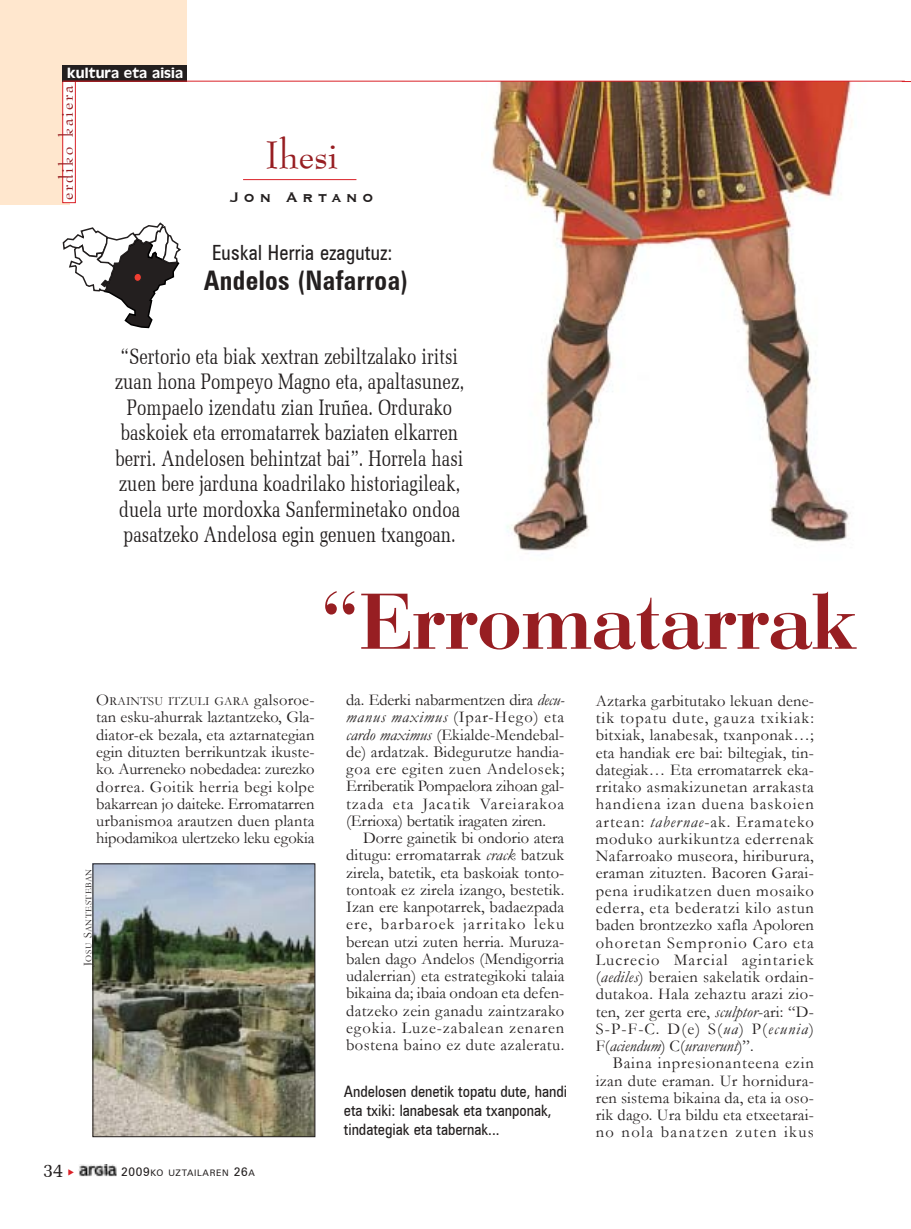
<style>
.page{position:relative;width:911px;height:1229px;background:#fff}
.page>*{position:absolute;margin:0;border:0;box-sizing:border-box;transform-origin:0 0}
.t1{font:82.5px "Bodoni";color:#971e22}
.t2{font:45px "Bernadette";color:#971e22}
.t3{font:700 27px "Zurich Cn BT";letter-spacing:.015em;color:#231f1f;scale:.95 1}
.t4{font:22.5px/25.5px "Memoir Condensed";letter-spacing:-.005em;color:#231f1f;text-align:center}
.t5{font:21px "Zurich Cn BT";letter-spacing:.015em;color:#231f1f;scale:.95 1}
.t6{font:21px "Bernadette";letter-spacing:.09em;color:#971e22}
.t7{font:19.5px "Memoir";color:#231f1f}
.t8{font:18px "Copprpl Goth Bd BT";letter-spacing:.255em;color:#231f1f}
.t9{font:16.5px/17.2px "Garamond";letter-spacing:.025em;color:#231f1f;text-align:justify}
.t10{font:15.75px/18.9px "Zurich Cn BT";color:#231f1f}
.t11{font:15px "Antique Olive";letter-spacing:.005em;color:#fff}
.t12{font:12.3px "Garamond";letter-spacing:.02em;color:#231f1f}
.t13{font:9px "Zurich BT";letter-spacing:.075em;color:#231f1f}
.t14{font:9px "Garamond";letter-spacing:.06em;color:#231f1f}
.s1{font-size:16.5px}
.s2{font-size:12px}
.s3{font-style:italic}
</style>
<div class="page">
<svg style="left:62px;top:222px;width:119px;height:107px"></svg>
<div style="left:133px;top:273px;width:9px;height:9px;background:#ef3e32;border:1px solid #231f1f;border-radius:50%"></div>
<img style="left:491px;top:82px;width:362px;height:469px">
<div style="left:8px;top:0;width:178px;height:67px;background:#ffe7ce"></div>
<div style="left:0;top:0;width:69px;height:204px;background:#ffe7ce"></div>
<div style="left:63px;top:81px;width:12px;height:122px;background:#fff"></div>
<div style="left:62px;top:81px;width:14px;height:122px;border:1px solid #da2027"></div>
<div style="left:62px;top:65px;width:124px;height:16px;background:#231f1f"></div>
<hr style="left:63px;top:81px;width:841px;height:1px;background:#da2027">
<img style="left:79px;top:1164px;width:38px;height:13px">
<hr style="left:243px;top:179px;width:113px;height:1px;background:#da2027">
<img style="left:95px;top:865px;width:218px;height:270px">
<div style="left:93px;top:863px;width:222px;height:274px;border:1px solid #231f1f"></div>
<p class="t11" style="left:67px;top:67px;width:117px">kultura eta aisia</p>
<p class="t6" style="left:56px;top:200px;width:116px;rotate:-90deg">erdiko kaiera</p>
<h2 class="t2" style="left:265px;top:132px;width:74px">Ihesi</h2>
<p class="t8" style="left:229px;top:187px;width:145px">Jon Artano</p>
<p class="t5" style="left:212px;top:240px;width:191px">Euskal Herria ezagutuz:</p>
<h3 class="t3" style="left:204px;top:264px;width:217px">Andelos (Nafarroa)</h3>
<p class="t4" style="left:115px;top:344px;width:351px">ìSertorio eta biak xextran zebiltzalako iritsi zuan hona Pompeyo Magno eta, apaltasunez, Pompaelo izendatu zian IruÒea. Ordurako baskoiek eta erromatarrek baziaten elkarren berri. Andelosen behintzat baiî. Horrela hasi zuen bere jarduna koadrilako historiagileak, duela urte mordoxka Sanferminetako ondoa pasatzeko Andelosa egin genuen txangoan.</p>
<p class="t7" style="left:43px;top:1159px;width:22px">34</p>
<h1 class="t1" style="left:320px;top:591px;width:537px">ìErromatarrak</h1>
<p class="t12" style="left:96px;top:694px;width:220px"><span class="s1">O</span>RAINTSU ITZULI GARA <span class="s1">galsoroe-</span></p>
<p class="t9" style="left:96px;top:709px;width:220px">tan esku-ahurrak laztantzeko, Gla&shy;diator-ek bezala, eta aztarnategian egin dituzten berrikuntzak ikuste&shy;ko. Aurreneko nobedadea: zurezko dorrea. Goitik herria begi kolpe bakarrean jo daiteke. Erromatarren urbanismoa arautzen duen planta hipodamikoa ulertzeko leku egokia</p>
<p class="t14" style="left:84px;top:966px;width:99px;rotate:-90deg"><span class="s2">J</span>OSU <span class="s2">S</span>ANTESTEBAN</p>
<p class="t13" style="left:121px;top:1167px;width:135px"><span class="s2">2009</span>KO UZTAILAREN <span class="s2">26</span>A</p>
<p class="t9" style="left:346px;top:691px;width:220px">da. Ederki nabarmentzen dira <span class="s3">decu&shy;manus maximus</span> (Ipar-Hego) eta <span class="s3">cardo maximus</span> (Ekialde-Mendebal&shy;de) ardatzak. Bidegurutze handia&shy;goa ere egiten zuen Andelosek; Erriberatik Pompaelora zihoan gal&shy;tzada eta Jacatik Vareiarakoa (Errioxa) bertatik iragaten ziren.</p>
<p class="t9" style="left:346px;top:829px;width:220px;text-indent:17px">Dorre gainetik bi ondorio atera ditugu: erromatarrak <span class="s3">crack</span> batzuk zirela, batetik, eta baskoiak tonto&shy;tontoak ez zirela izango, bestetik.<br>Izan ere kanpotarrek, badaezpada ere, barbaroek jarritako leku berean utzi zuten herria. Muruza&shy;balen dago Andelos (Mendigorria udalerrian) eta estrategikoki talaia bikaina da; ibaia ondoan eta defen&shy;datzeko zein ganadu zaintzarako egokia. Luze-zabalean zenaren bostena baino ez dute azaleratu.</p>
<p class="t10" style="left:344px;top:1081px;width:225px">Andelosen denetik topatu dute, handi eta txiki: lanabesak eta txanponak, tindategiak eta tabernak...</p>
<p class="t9" style="left:595px;top:692px;width:220px">Aztarka garbitutako lekuan dene&shy;tik topatu dute, gauza txikiak: bitxiak, lanabesak, txanponakÖ; eta handiak ere bai: biltegiak, tin&shy;dategiakÖ Eta erromatarrek eka&shy;rritako asmakizunetan arrakasta handiena izan duena baskoien artean: <span class="s3">tabernae</span>-ak. Eramateko moduko aurkikuntza ederrenak Nafarroako museora, hiriburura, eraman zituzten. Bacoren Garai&shy;pena irudikatzen duen mosaiko ederra, eta bederatzi kilo astun baden brontzezko xafla Apoloren ohoretan Sempronio Caro eta Lucrecio Marcial agintariek (<span class="s3">aediles</span>) beraien sakelatik ordain&shy;dutakoa. Hala zehaztu arazi zio&shy;ten, zer gerta ere, <span class="s3">sculptor</span>-ari: ìD-S-P-F-C. D(e) S(<span class="s3">ua</span>) P(<span class="s3">ecunia</span>)<br>F(<span class="s3">aciendum</span>) C(<span class="s3">uraverunt</span>)î.</p>
<p class="t9" style="left:595px;top:1054px;width:220px;text-indent:17px">Baina inpresionanteena ezin izan dute eraman. Ur hornidura&shy;ren sistema bikaina da, eta ia oso&shy;rik dago. Ura bildu eta etxeetarai&shy;no nola banatzen zuten ikus</p>
</div>
